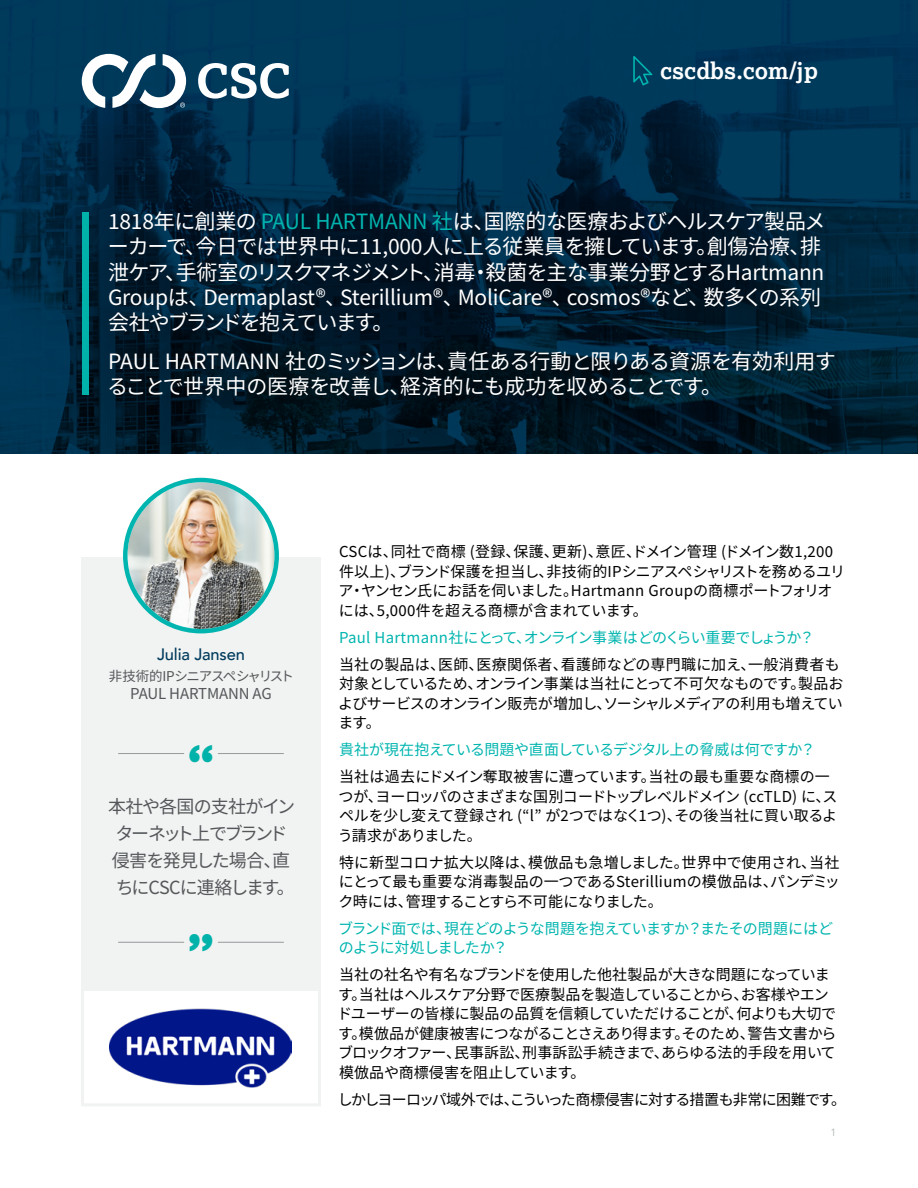
<style>
.page{position:relative;width:918px;height:1188px;background:#fff}
.page>*{position:absolute;margin:0;border:0;box-sizing:border-box;transform-origin:0 0}
.t1{font:800 48px "Lexia";color:#00b2a9}
.t2{font:700 22.95px "Lexia";color:#fff}
.t3{font:21px/25.2px "Noto Sans CJ Kjp";letter-spacing:-.01em;color:#fff}
.t4{font:18px/27px "Noto Sans CJ Kjp";letter-spacing:-.06em;color:#54585a}
.t5{font:500 16.5px "Avenir";letter-spacing:-.01em;color:#003b5c}
.t6{font:15px/19.5px "Noto Sans CJ Kjp";letter-spacing:-.02em;color:#000}
.t7{font:15px/19.5px "Noto Sans CJ Kjp";letter-spacing:-.03em;color:#00b5af}
.t8{font:15px "Noto Sans CJ Kjp";letter-spacing:-.055em;color:#000}
.t9{font:15px "Noto Sans SC";letter-spacing:-.01em;color:#54585a}
.t10{font:13.5px "Noto Sans CJ Kjp";letter-spacing:-.095em;color:#54585a}
.t11{font:10.5px "Avenir";color:#b1b4b6}
.s1{color:#00b5af}
</style>
<div class="page">
<svg style="left:0;top:0;width:918px;height:454px;background:#00263e"></svg>
<svg style="left:198px;top:63px;width:91px;height:36px"></svg>
<svg style="left:82px;top:54px;width:104px;height:54px"></svg>
<div style="left:82px;top:213px;width:6px;height:182px;background:#00b2a9"></div>
<div style="left:81px;top:557px;width:240px;height:549px;background:#f1f2f2"></div>
<svg style="left:125px;top:480px;width:152px;height:151px"></svg>
<img style="left:128px;top:482px;width:146px;height:147px;border-radius:73px">
<div style="left:123px;top:478px;width:156px;height:155px;border:4px solid #00b5af;border-radius:50%"></div>
<div style="left:81px;top:988px;width:240px;height:118px;background:#fff;border:3px solid #f1f2f2"></div>
<hr style="left:118px;top:753px;width:66px;height:1px;background:#97999b">
<hr style="left:218px;top:753px;width:66px;height:1px;background:#97999b">
<hr style="left:118px;top:942px;width:66px;height:1px;background:#97999b">
<hr style="left:218px;top:942px;width:66px;height:1px;background:#97999b">
<img style="left:110px;top:1009px;width:181px;height:78px">
<svg style="left:633px;top:56px;width:19px;height:29px"></svg>
<h2 class="t2" style="left:660px;top:57px;width:159px">cscdbs.com/jp</h2>
<h3 class="t3" style="left:108px;top:209px;width:719px">1818年に創業の <span class="s1">PAUL HARTMANN 社</span>は、国際的な医療およびヘルスケア製品メーカーで、今日では世界中に11,000人に上る従業員を擁しています。創傷治療、排泄ケア、手術室のリスクマネジメント、消毒・殺菌を主な事業分野とするHartmann Groupは、Dermaplast®、Sterillium®、MoliCare®、cosmos®など、数多くの系列会社やブランドを抱えています。</h3>
<h3 class="t3" style="left:107px;top:349px;width:730px">PAUL HARTMANN 社のミッションは、責任ある行動と限りある資源を有効利用することで世界中の医療を改善し、経済的にも成功を収めることです。</h3>
<p class="t5" style="left:157px;top:640px;width:89px">Julia Jansen</p>
<p class="t10" style="left:109px;top:669px;width:187px">非技術的IPシニアスペシャリスト</p>
<p class="t9" style="left:130px;top:685px;width:143px">PAUL HARTMANN AG</p>
<h1 class="t1" style="left:186px;top:733px;width:31px">“</h1>
<p class="t4" style="left:108px;top:794px;width:189px">本社や各国の支社がインターネット上でブランド侵害を発見した場合、直ちにCSCに連絡します。</p>
<h1 class="t1" style="left:186px;top:921px;width:31px">”</h1>
<p class="t6" style="left:338px;top:542px;width:508px">CSCは、同社で商標 (登録、保護、更新)、意匠、ドメイン管理 (ドメイン数1,200件以上)、ブランド保護を担当し、非技術的IPシニアスペシャリストを務めるユリア・ヤンセン氏にお話を伺いました。Hartmann Groupの商標ポートフォリオには、5,000件を超える商標が含まれています。</p>
<p class="t7" style="left:339px;top:628px;width:477px">Paul Hartmann社にとって、オンライン事業はどのくらい重要でしょうか？</p>
<p class="t6" style="left:338px;top:655px;width:507px">当社の製品は、医師、医療関係者、看護師などの専門職に加え、一般消費者も対象としているため、オンライン事業は当社にとって不可欠なものです。製品およびサービスのオンライン販売が増加し、ソーシャルメディアの利用も増えています。</p>
<p class="t7" style="left:339px;top:740px;width:478px">貴社が現在抱えている問題や直面しているデジタル上の脅威は何ですか？</p>
<p class="t6" style="left:338px;top:767px;width:501px">当社は過去にドメイン奪取被害に遭っています。当社の最も重要な商標の一つが、ヨーロッパのさまざまな国別コードトップレベルドメイン (ccTLD) に、スペルを少し変えて登録され (“l” が2つではなく1つ)、その後当社に買い取るよう請求がありました。</p>
<p class="t6" style="left:339px;top:853px;width:503px;text-align:justify">特に新型コロナ拡大以降は、模倣品も急増しました。世界中で使用され、当社にとって最も重要な消毒製品の一つであるSterilliumの模倣品は、パンデミック時には、管理することすら不可能になりました。</p>
<p class="t7" style="left:338px;top:919px;width:497px">ブランド面では、現在どのような問題を抱えていますか？またその問題にはどのように対処しましたか？</p>
<p class="t6" style="left:337px;top:965px;width:501px">当社の社名や有名なブランドを使用した他社製品が大きな問題になっています。当社はヘルスケア分野で医療製品を製造していることから、お客様やエンドユーザーの皆様に製品の品質を信頼していただけることが、何よりも大切です。模倣品が健康被害につながることさえあり得ます。そのため、警告文書からブロックオファー、民事訴訟、刑事訴訟手続きまで、あらゆる法的手段を用いて模倣品や商標侵害を阻止しています。</p>
<p class="t8" style="left:338px;top:1091px;width:510px">しかしヨーロッパ域外では、こういった商標侵害に対する措置も非常に困難です。</p>
<p class="t11" style="left:831px;top:1127px;width:7px">1</p>
</div>
